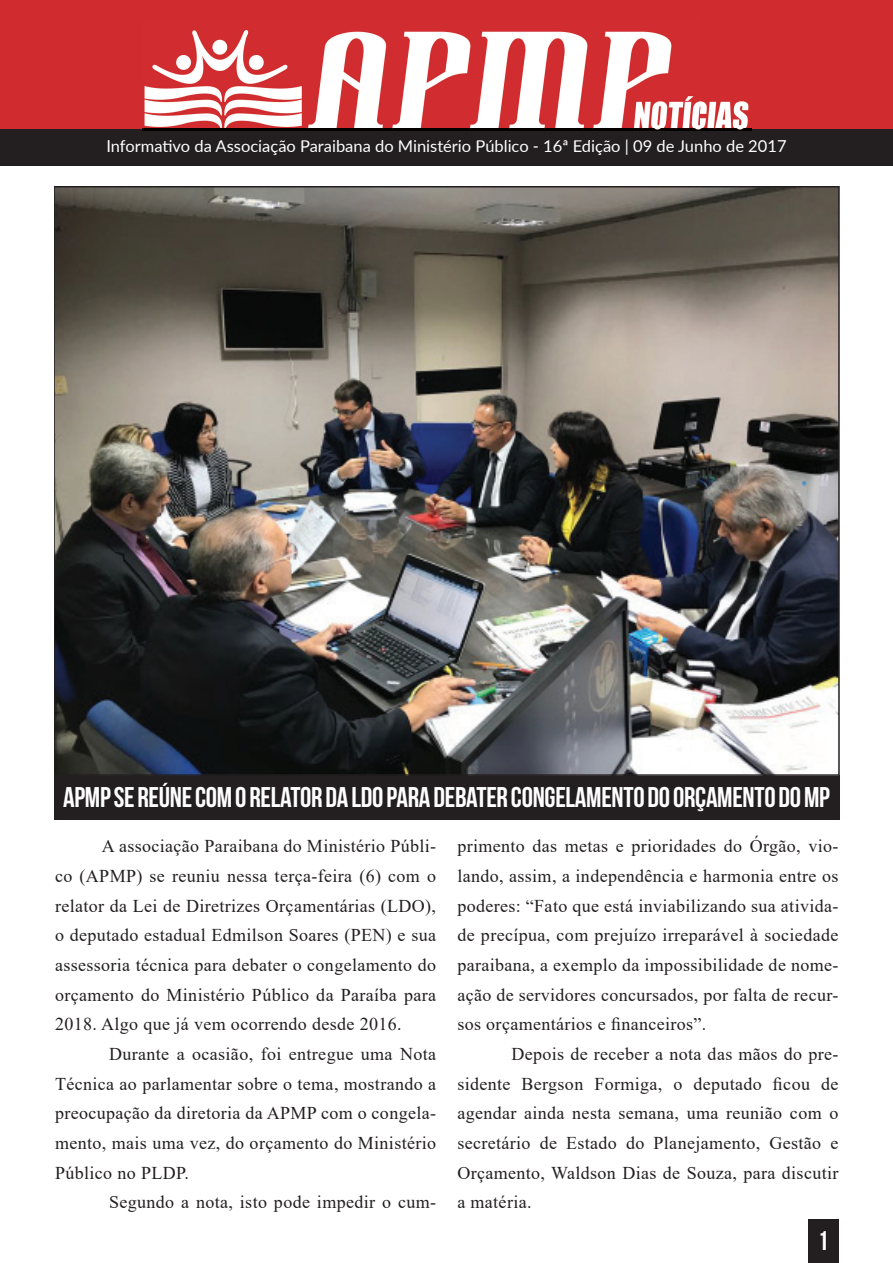
<style>
.page{position:relative;width:893px;height:1263px;background:#fff}
.page>*{position:absolute;margin:0;border:0;box-sizing:border-box;transform-origin:0 0}
.t1{font:28.5px "Bebas Neue";letter-spacing:-.01em;color:#fff}
.t2{font:27px "Bebas Neue";color:#fff}
.t3{font:18px/29.7px "Times New Roman";letter-spacing:.02em;color:#231f20;text-align:justify}
.t4{font:16.5px "Lato";color:#fff}
</style>
<div class="page">
<div style="left:0;top:0;width:893px;height:130px;background:#d02c2f"></div>
<div style="left:0;top:129px;width:893px;height:37px;background:#231f20"></div>
<div style="left:808px;top:1219px;width:30px;height:44px;background:#231f20"></div>
<img style="left:142px;top:30px;width:610px;height:101px">
<img style="left:142px;top:129px;width:610px;height:1px">
<img style="left:169px;top:139px;width:583px;height:2px">
<div style="left:44px;top:775px;width:796px;height:45px;background:#231f20"></div>
<img style="left:56px;top:189px;width:781px;height:584px">
<div style="left:24px;top:181px;width:30px;height:648px;background:#fff"></div>
<p class="t4" style="left:106px;top:134px;width:682px">Informativo da Associação Paraibana do Ministério Público - 16ª Edição | 09 de Junho de 2017</p>
<h1 class="t1" style="left:63px;top:782px;width:768px">APMP SE REÚNE COM O RELATOR DA LDO PARA DEBATER CONGELAMENTO DO ORÇAMENTO DO MP</h1>
<p class="t3" style="left:55px;top:831px;width:383px;text-indent:47px">A associação Paraibana do Ministério Públi&shy;co (APMP) se reuniu nessa terça-feira (6) com o relator da Lei de Diretrizes Orçamentárias (LDO), o deputado estadual Edmilson Soares (PEN) e sua assessoria técnica para debater o congelamento do orçamento do Ministério Público da Paraíba para 2018. Algo que já vem ocorrendo desde 2016.</p>
<p class="t3" style="left:55px;top:1038px;width:383px;text-indent:54px">Durante a ocasião, foi entregue uma Nota Técnica ao parlamentar sobre o tema, mostrando a preocupação da diretoria da APMP com o congela&shy;mento, mais uma vez, do orçamento do Ministério Público no PLDP.</p>
<p class="t3" style="left:109px;top:1187px;width:328px">Segundo a nota, isto pode impedir o cum-</p>
<p class="t3" style="left:457px;top:831px;width:383px">primento das metas e prioridades do Órgão, vio&shy;lando, assim, a independência e harmonia entre os poderes: “Fato que está inviabilizando sua ativida&shy;de precípua, com prejuízo irreparável à sociedade paraibana, a exemplo da impossibilidade de nome&shy;ação de servidores concursados, por falta de recur&shy;sos orçamentários e financeiros”.</p>
<p class="t3" style="left:457px;top:1038px;width:383px;text-indent:54px">Depois de receber a nota das mãos do pre&shy;sidente Bergson Formiga, o deputado ficou de agendar ainda nesta semana, uma reunião com o secretário de Estado do Planejamento, Gestão e Orçamento, Waldson Dias de Souza, para discutir a matéria.</p>
<h2 class="t2" style="left:818px;top:1226px;width:12px">1</h2>
</div>
